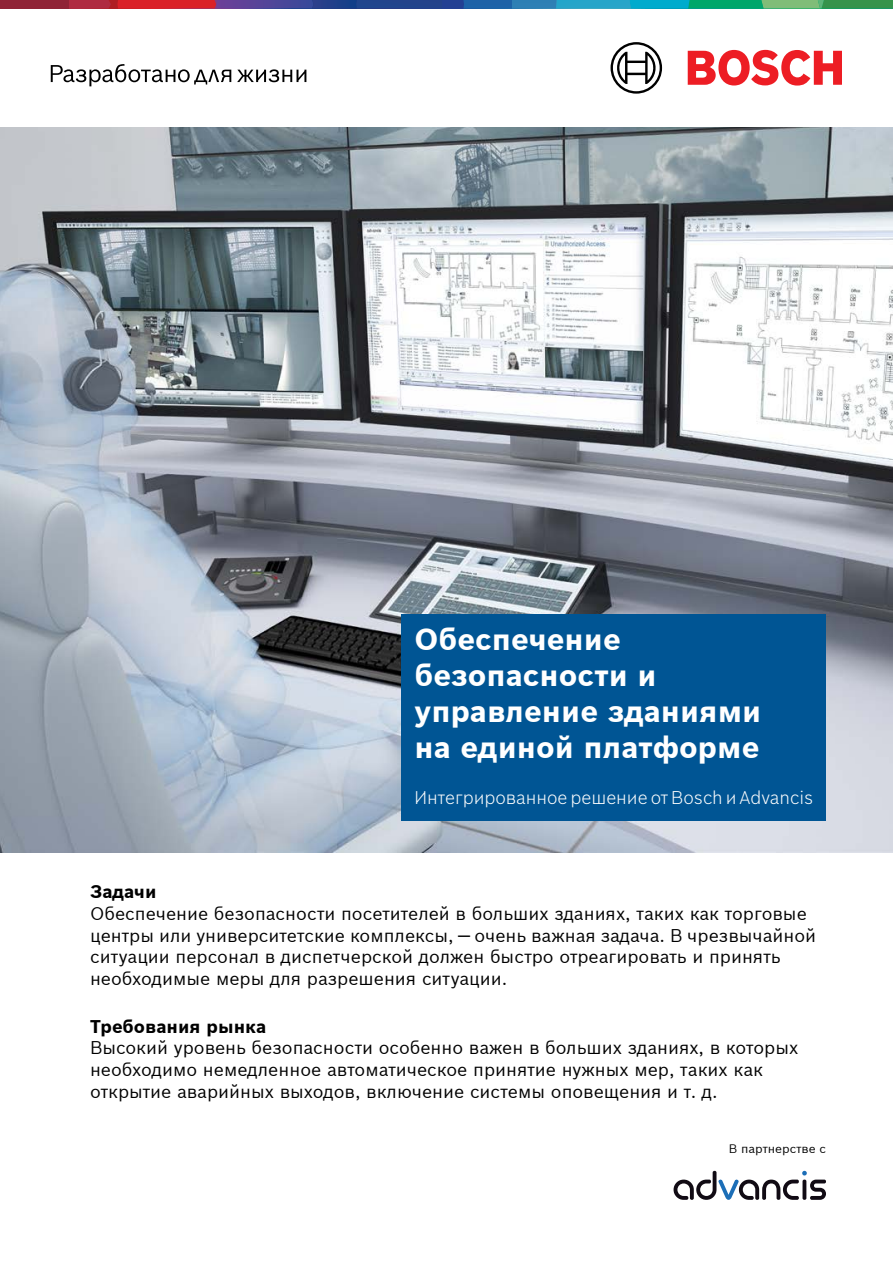
<style>
.page{position:relative;width:893px;height:1263px;background:#fff}
.page>*{position:absolute;margin:0;border:0;box-sizing:border-box;transform-origin:0 0}
.t1{font:700 30px/36px "Bosch Sans";color:#fff}
.t2{font:18px/21.6px "Bosch Sans";color:#000}
.t3{font:300 18px "Bosch Sans";color:#fff}
.t4{font:700 18px "Bosch Sans";color:#000}
.t5{font:12px "Bosch Sans";color:#000}
</style>
<div class="page">
<img style="left:0;top:127px;width:893px;height:725px">
<div style="left:402px;top:614px;width:424px;height:207px;background:#005594"></div>
<div style="left:0;top:0;width:69px;height:9px;background:#902336"></div>
<svg style="left:69px;top:0;width:824px;height:9px;background:#486b80"></svg>
<svg style="left:688px;top:50px;width:154px;height:36px"></svg>
<svg style="left:610px;top:42px;width:52px;height:52px"></svg>
<svg style="left:674px;top:1171px;width:152px;height:29px"></svg>
<svg style="left:51px;top:64px;width:180px;height:22px"></svg>
<svg style="left:237px;top:69px;width:69px;height:13px"></svg>
<h1 class="t1" style="left:415px;top:620px;width:348px">Обеспечение безопасности и управление зданиями на единой платформе</h1>
<p class="t3" style="left:415px;top:786px;width:400px">Интегрированное решение от Bosch и Advancis</p>
<p class="t4" style="left:90px;top:880px;width:68px">Задачи</p>
<p class="t2" style="left:90px;top:902px;width:728px">Обеспечение безопасности посетителей в больших зданиях, таких как торговые центры или университетские комплексы, — очень важная задача. В чрезвычайной ситуации персонал в диспетчерской должен быстро отреагировать и принять необходимые меры для разрешения ситуации.</p>
<p class="t4" style="left:90px;top:1014px;width:178px">Требования рынка</p>
<p class="t2" style="left:90px;top:1036px;width:710px">Высокий уровень безопасности особенно важен в больших зданиях, в которых необходимо немедленное автоматическое принятие нужных мер, таких как открытие аварийных выходов, включение системы оповещения и т. д.</p>
<p class="t5" style="left:729px;top:1140px;width:99px">В партнерстве с</p>
</div>
